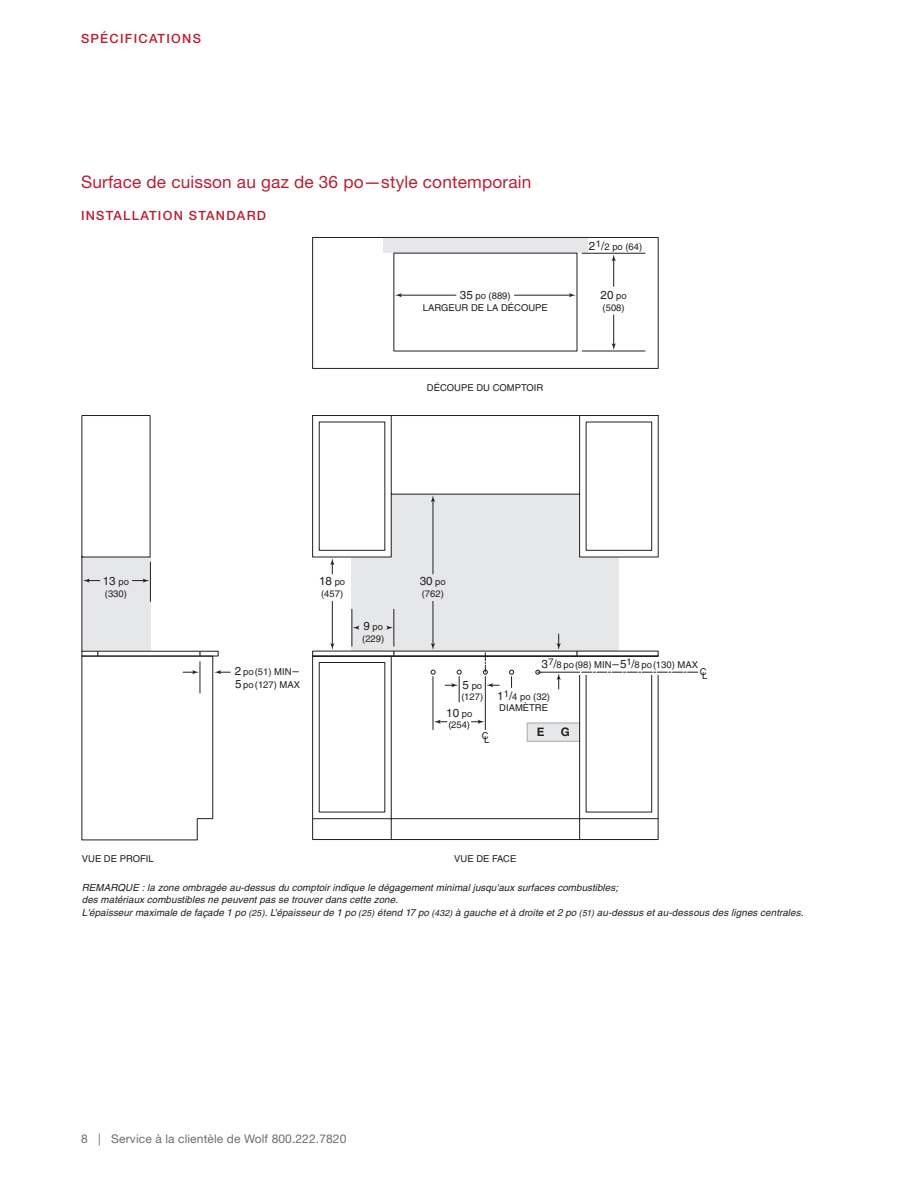
<style>
.page{position:relative;width:918px;height:1188px;background:#fff}
.page>*{position:absolute;margin:0;border:0;box-sizing:border-box;transform-origin:0 0}
.t1{font:17.25px "Helvetica Neue LT Std";letter-spacing:.01em;color:#ba1f33}
.t2{font:500 12.75px "Helvetica Neue LT Std";letter-spacing:.1em;color:#ba1f33}
.t3{font:12px "Helvetica Neue LT Std";letter-spacing:.01em;color:#6c6d70}
.t4{font:11.7px "Helvetica";color:#231f20}
.t5{font:700 11.7px "Helvetica";color:#231f20}
.t6{font:italic 9.75px/12.8px "Helvetica";letter-spacing:.005em;color:#231f20}
.t7{font:9.45px/11.7px "Helvetica";color:#231f20}
.s1{font-size:11.7px}
.s2{font-size:9.45px}
.s3{font-size:8.7px}
</style>
<div class="page">
<div style="left:352px;top:557px;width:267px;height:94px;background:#e6e7e9"></div>
<svg style="left:81px;top:650px;width:578px;height:191px"></svg>
<svg style="left:431px;top:643px;width:4px;height:7px"></svg>
<hr style="left:433px;top:601px;width:1px;height:44px;background:#231f20">
<hr style="left:433px;top:500px;width:1px;height:74px;background:#231f20">
<svg style="left:81px;top:415px;width:70px;height:241px"></svg>
<svg style="left:312px;top:415px;width:347px;height:143px"></svg>
<svg style="left:330px;top:643px;width:4px;height:7px"></svg>
<hr style="left:332px;top:601px;width:1px;height:44px;background:#231f20">
<svg style="left:330px;top:558px;width:4px;height:16px"></svg>
<svg style="left:353px;top:626px;width:6px;height:4px"></svg>
<svg style="left:386px;top:626px;width:7px;height:4px"></svg>
<hr style="left:394px;top:609px;width:1px;height:37px;background:#231f20">
<hr style="left:352px;top:609px;width:1px;height:37px;background:#231f20">
<svg style="left:312px;top:237px;width:347px;height:132px"></svg>
<svg style="left:395px;top:293px;width:7px;height:4px"></svg>
<hr style="left:400px;top:295px;width:56px;height:1px;background:#231f20">
<svg style="left:569px;top:293px;width:7px;height:4px"></svg>
<hr style="left:514px;top:295px;width:57px;height:1px;background:#231f20">
<hr style="left:582px;top:351px;width:63px;height:1px;background:#231f20">
<hr style="left:582px;top:253px;width:63px;height:1px;background:#231f20">
<svg style="left:612px;top:343px;width:4px;height:7px"></svg>
<hr style="left:613px;top:315px;width:1px;height:30px;background:#231f20">
<svg style="left:612px;top:254px;width:4px;height:32px"></svg>
<svg style="left:431px;top:670px;width:4px;height:5px"></svg>
<hr style="left:433px;top:677px;width:1px;height:53px;background:#231f20">
<hr style="left:485px;top:677px;width:1px;height:53px;background:#231f20">
<svg style="left:483px;top:653px;width:5px;height:22px"></svg>
<svg style="left:509px;top:670px;width:5px;height:18px"></svg>
<svg style="left:486px;top:683px;width:13px;height:4px"></svg>
<svg style="left:445px;top:670px;width:17px;height:32px"></svg>
<div style="left:534px;top:657px;width:119px;height:18px;background:#fff"></div>
<svg style="left:535px;top:670px;width:5px;height:5px"></svg>
<svg style="left:557px;top:673px;width:4px;height:16px"></svg>
<svg style="left:557px;top:634px;width:4px;height:16px"></svg>
<hr style="left:538px;top:672px;width:42px;height:1px;background:#231f20">
<svg style="left:434px;top:720px;width:13px;height:4px"></svg>
<svg style="left:471px;top:720px;width:13px;height:4px"></svg>
<svg style="left:581px;top:672px;width:117px;height:1px"></svg>
<svg style="left:183px;top:670px;width:16px;height:4px"></svg>
<svg style="left:214px;top:670px;width:16px;height:4px"></svg>
<hr style="left:200px;top:662px;width:1px;height:31px;background:#231f20">
<h2 class="t2" style="left:81px;top:31px;width:122px">SPÉCIFICATIONS</h2>
<h1 class="t1" style="left:81px;top:171px;width:452px">Surface de cuisson au gaz de 36 po—style contemporain</h1>
<h2 class="t2" style="left:81px;top:208px;width:187px">INSTALLATION STANDARD</h2>
<p class="t7" style="left:423px;top:290px;width:127px;text-align:center"><span class="s1">35</span> po (889)<br>LARGEUR DE LA DÉCOUPE</p>
<p class="t7" style="left:427px;top:382px;width:118px">DÉCOUPE DU COMPTOIR</p>
<p class="t7" style="left:589px;top:240px;width:55px"><span class="s1">2</span>1<span class="s1">/</span>2 po (64)</p>
<p class="t4" style="left:601px;top:288px;width:28px">20 <span class="s2">po</span></p>
<p class="t7" style="left:603px;top:301px;width:24px">(508)</p>
<p class="t4" style="left:103px;top:574px;width:28px">13 <span class="s2">po</span></p>
<p class="t7" style="left:105px;top:587px;width:24px">(330)</p>
<p class="t4" style="left:319px;top:574px;width:28px">18 <span class="s2">po</span></p>
<p class="t7" style="left:321px;top:587px;width:24px">(457)</p>
<p class="t7" style="left:362px;top:621px;width:24px"><span class="s1">9</span> po (229)</p>
<p class="t4" style="left:420px;top:574px;width:28px">30 <span class="s2">po</span></p>
<p class="t7" style="left:422px;top:587px;width:24px">(762)</p>
<p class="t7" style="left:235px;top:666px;width:67px;line-height:12.3px"><span class="s1">2</span> po (51) MIN<span class="s1">–<br>5</span> po (127) MAX</p>
<p class="t7" style="left:462px;top:680px;width:23px;line-height:10.9px"><span class="s1">5</span> po (127)</p>
<p class="t7" style="left:482px;top:732px;width:9px">CL</p>
<p class="t4" style="left:446px;top:706px;width:28px">10 <span class="s2">po</span></p>
<p class="t7" style="left:449px;top:719px;width:23px">(254)</p>
<p class="t7" style="left:542px;top:659px;width:158px"><span class="s1">3</span>7<span class="s1">/</span>8 po (98) MIN<span class="s1">–5</span>1<span class="s1">/</span>8 po (130) MAX</p>
<p class="t7" style="left:540px;top:658px;width:36px"><span class="s1">4"</span> (102)</p>
<p class="t7" style="left:700px;top:668px;width:9px">CL</p>
<p class="t7" style="left:497px;top:691px;width:54px;line-height:10.9px"><span class="s1">1</span>1<span class="s1">/</span>4 po (32)<br>DIAMÈTRE</p>
<p class="t5" style="left:537px;top:725px;width:9px">E</p>
<p class="t5" style="left:561px;top:725px;width:11px">G</p>
<p class="t7" style="left:82px;top:853px;width:73px">VUE DE PROFIL</p>
<p class="t7" style="left:454px;top:853px;width:64px">VUE DE FACE</p>
<p class="t6" style="left:82px;top:881px;width:723px">REMARQUE : la zone ombragée au-dessus du comptoir indique le dégagement minimal jusqu'aux surfaces combustibles;<br>des matériaux combustibles ne peuvent pas se trouver dans cette zone.<br>L'épaisseur maximale de façade 1 po <span class="s3">(25)</span>. L'épaisseur de 1 po <span class="s3">(25)</span> étend 17 po <span class="s3">(432)</span> à gauche et à droite et 2 po <span class="s3">(51)</span> au-dessus et au-dessous des lignes centrales.</p>
<p class="t3" style="left:81px;top:1131px;width:267px">8 | Service à la clientèle de Wolf 800.222.7820</p>
</div>
